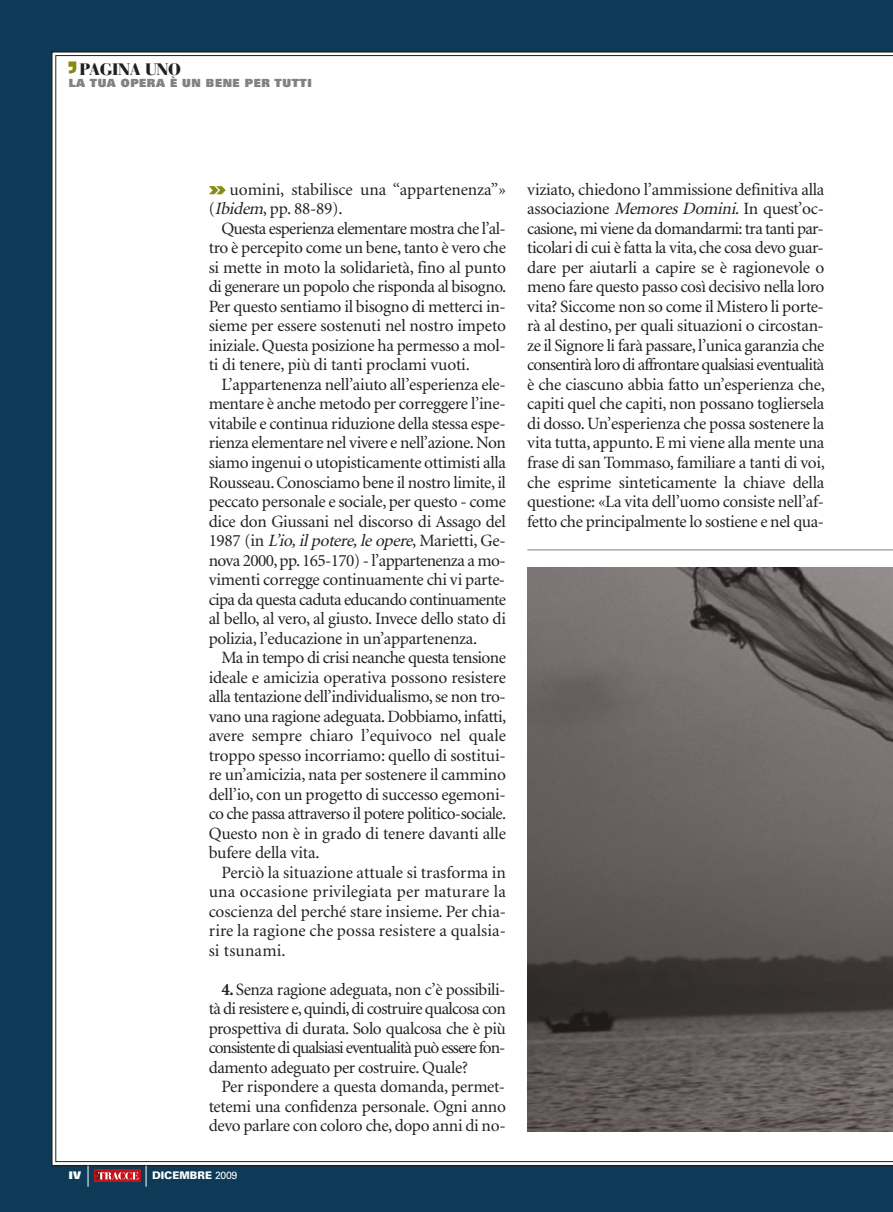
<style>
.page{position:relative;width:893px;height:1212px;background:#0d3b57}
.page>*{position:absolute;margin:0;border:0;box-sizing:border-box;transform-origin:0 0}
.t1{font:17.25px/19.5px "Minion";letter-spacing:-.015em;color:#231f20;text-align:justify}
.t2{font:900 16.5px "Bauer Bodoni";letter-spacing:-.025em;color:#231f20}
.t3{font:900 11.25px "Univers";letter-spacing:.05em;color:#808285}
.t4{font:900 10.5px "Univers";color:#fff}
.t5{font:900 10.5px "Univers";color:#fff}
.s1{font-family:"Univers";font-weight:900;font-stretch:expanded;font-size:18px;color:#898a16}
.s2{font-style:italic}
.s3{font-weight:700}
.s4{font-weight:400}
</style>
<div class="page">
<div style="left:56px;top:55px;width:837px;height:1107px;background:#fff"></div>
<svg style="left:88px;top:1166px;width:1px;height:21px"></svg>
<svg style="left:146px;top:1166px;width:1px;height:21px"></svg>
<div style="left:94px;top:1169px;width:46px;height:13px;background:#c4121a"></div>
<svg style="left:95px;top:1171px;width:43px;height:9px"></svg>
<svg style="left:68px;top:61px;width:9px;height:14px"></svg>
<img style="left:527px;top:567px;width:366px;height:564px">
<hr style="left:527px;top:550px;width:366px;height:1px;background:#7f7e7c">
<p class="t2" style="left:80px;top:63px;width:103px">PAGINA UNO</p>
<p class="t3" style="left:69px;top:79px;width:244px">LA TUA OPERA È UN BENE PER TUTTI</p>
<p class="t1" style="left:209px;top:181px;width:299px"><span class="s1">»</span> uomini, stabilisce una “appartenenza”» (<span class="s2">Ibidem</span>, pp. 88-89).</p>
<p class="t1" style="left:209px;top:220px;width:299px;text-indent:13px">Questa esperienza elementare mostra che l’al&shy;tro è percepito come un bene,tanto è vero che si mette in moto la solidarietà, fino al punto di generare un popolo che risponda al bisogno.<br>Per questo sentiamo il bisogno di metterci in&shy;sieme per essere sostenuti nel nostro impeto iniziale.Questa posizione ha permesso a mol&shy;ti di tenere, più di tanti proclami vuoti.</p>
<p class="t1" style="left:209px;top:376px;width:299px;text-indent:13px">L’appartenenza nell’aiuto all’esperienza ele&shy;mentare è anche metodo per correggere l’ine&shy;vitabile e continua riduzione della stessa espe&shy;rienza elementare nel vivere e nell’azione.Non siamo ingenui o utopisticamente ottimisti alla Rousseau.Conosciamo bene il nostro limite,il peccato personale e sociale, per questo - come dice don Giussani nel discorso di Assago del 1987 (in <span class="s2">L’io,ilpotere,leopere</span>, Marietti, Ge&shy;nova 2000,pp.165-170) - l’appartenenza a mo&shy;vimenti corregge continuamente chi vi parte&shy;cipa da questa caduta educando continuamente al bello, al vero, al giusto. Invece dello stato di polizia, l’educazione in un’appartenenza.</p>
<p class="t1" style="left:209px;top:649px;width:299px;text-indent:13px">Ma in tempo di crisi neanche questa tensione ideale e amicizia operativa possono resistere alla tentazione dell’individualismo,se non tro&shy;vano una ragione adeguata.Dobbiamo,infatti, avere sempre chiaro l’equivoco nel quale troppo spesso incorriamo: quello di sostitui&shy;re un’amicizia, nata per sostenere il cammino dell’io, con un progetto di successo egemoni&shy;co che passa attraverso il potere politico-sociale.<br>Questo non è in grado di tenere davanti alle bufere della vita.</p>
<p class="t1" style="left:209px;top:864px;width:299px;text-indent:13px">Perciò la situazione attuale si trasforma in una occasione privilegiata per maturare la coscienza del perché stare insieme. Per chia&shy;rire la ragione che possa resistere a qualsia&shy;si tsunami.</p>
<p class="t1" style="left:209px;top:981px;width:299px;text-indent:13px"><span class="s3">4.</span> Senza ragione adeguata, non c’è possibili&shy;tà di resistere e,quindi,di costruire qualcosa con prospettiva di durata. Solo qualcosa che è più consistente di qualsiasi eventualità può essere fon&shy;damento adeguato per costruire. Quale?</p>
<p class="t1" style="left:209px;top:1078px;width:299px;text-indent:13px">Per rispondere a questa domanda, permet&shy;tetemi una confidenza personale. Ogni anno devo parlare con coloro che, dopo anni di no-</p>
<p class="t5" style="left:69px;top:1171px;width:14px">IV</p>
<p class="t4" style="left:152px;top:1171px;width:87px">DICEMBRE <span class="s4">2009</span></p>
<p class="t1" style="left:527px;top:181px;width:299px">viziato, chiedono l’ammissione definitiva alla associazione <span class="s2">MemoresDomini</span>. In quest’oc&shy;casione, mi viene da domandarmi: tra tanti par&shy;ticolari di cui è fatta la vita, che cosa devo guar&shy;dare per aiutarli a capire se è ragionevole o meno fare questo passo così decisivo nella loro vita? Siccome non so come il Mistero li porte&shy;rà al destino, per quali situazioni o circostan&shy;ze il Signore li farà passare,l’unica garanzia che consentirà loro di affrontare qualsiasi eventualità è che ciascuno abbia fatto un’esperienza che, capiti quel che capiti, non possano togliersela di dosso.Un’esperienza che possa sostenere la vita tutta, appunto.E mi viene alla mente una frase di san Tommaso, familiare a tanti di voi, che esprime sinteticamente la chiave della questione: «La vita dell’uomo consiste nell’af&shy;fetto che principalmente lo sostiene e nel qua-</p>
</div>
